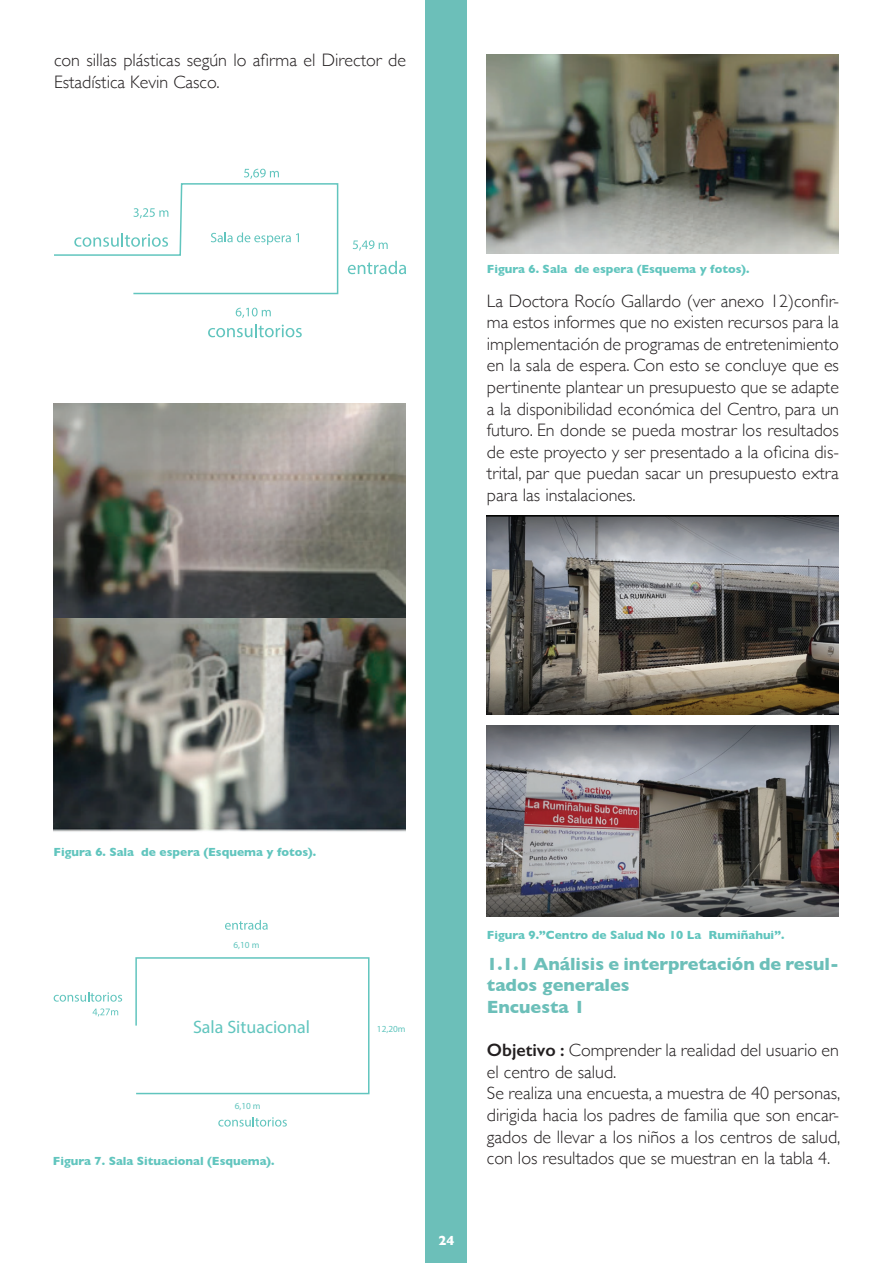
<style>
.page{position:relative;width:893px;height:1263px;background:#fff}
.page>*{position:absolute;margin:0;border:0;box-sizing:border-box;transform-origin:0 0}
.t1{font:300 18px/21.6px "Gill Sans";color:#231f20}
.t2{font:700 18px/21.6px "Gill Sans";color:#6cbfb9}
.t3{font:18px "Myriad Pro";color:#61c5be}
.t4{font:700 13.5px "Gill Sans";color:#fff}
.t5{font:700 12px "Gill Sans";color:#61c5be}
.t6{font:9.3px "Myriad Pro";color:#61c5be}
.s1{font-weight:600}
</style>
<div class="page">
<div style="left:426px;top:1px;width:41px;height:1262px;background:#6cbfb9"></div>
<svg style="left:348px;top:261px;width:58px;height:13px"></svg>
<svg style="left:208px;top:324px;width:94px;height:13px"></svg>
<svg style="left:353px;top:240px;width:35px;height:11px"></svg>
<svg style="left:236px;top:308px;width:35px;height:10px"></svg>
<svg style="left:54px;top:169px;width:285px;height:126px"></svg>
<img style="left:54px;top:404px;width:352px;height:428px">
<svg style="left:225px;top:920px;width:43px;height:10px"></svg>
<svg style="left:54px;top:992px;width:68px;height:10px"></svg>
<svg style="left:218px;top:1117px;width:69px;height:9px"></svg>
<svg style="left:135px;top:957px;width:235px;height:138px"></svg>
<svg style="left:92px;top:1008px;width:26px;height:8px"></svg>
<img style="left:487px;top:54px;width:352px;height:199px">
<img style="left:487px;top:516px;width:352px;height:198px">
<img style="left:487px;top:726px;width:352px;height:191px">
<p class="t1" style="left:54px;top:49px;width:354px">con sillas plásticas según lo afirma el Director de<br>Estadística Kevin Casco.</p>
<p class="t5" style="left:487px;top:259px;width:264px">Figura 6. Sala de espera (Esquema y fotos).</p>
<p class="t1" style="left:487px;top:289px;width:354px;text-align:justify">La Doctora Rocío Gallardo (ver anexo 12)confir&shy;ma estos informes que no existen recursos para la implementación de programas de entretenimiento en la sala de espera. Con esto se concluye que es pertinente plantear un presupuesto que se adapte a la disponibilidad económica del Centro, para un futuro. En donde se pueda mostrar los resultados de este proyecto y ser presentado a la oficina dis&shy;trital, par que puedan sacar un presupuesto extra para las instalaciones.</p>
<p class="t5" style="left:54px;top:843px;width:264px">Figura 6. Sala de espera (Esquema y fotos).</p>
<p class="t6" style="left:234px;top:939px;width:27px">6,10 m</p>
<p class="t3" style="left:193px;top:1016px;width:118px">Sala Situacional</p>
<p class="t6" style="left:377px;top:1023px;width:30px">12,20m</p>
<p class="t6" style="left:235px;top:1100px;width:27px">6,10 m</p>
<p class="t5" style="left:53px;top:1151px;width:223px">Figura 7. Sala Situacional (Esquema).</p>
<p class="t4" style="left:438px;top:1230px;width:18px">24</p>
<p class="t5" style="left:487px;top:926px;width:299px">Figura 9.”Centro de Salud No 10 La Rumiñahui”.</p>
<p class="t2" style="left:487px;top:952px;width:354px">1.1.1 Análisis e interpretación de resul&shy;tados generales<br>Encuesta 1</p>
<p class="t1" style="left:487px;top:1038px;width:355px"><span class="s1">Objetivo :</span> Comprender la realidad del usuario en el centro de salud.<br>Se realiza una encuesta, a muestra de 40 personas, dirigida hacia los padres de familia que son encar&shy;gados de llevar a los niños a los centros de salud, con los resultados que se muestran en la tabla 4.</p>
</div>
